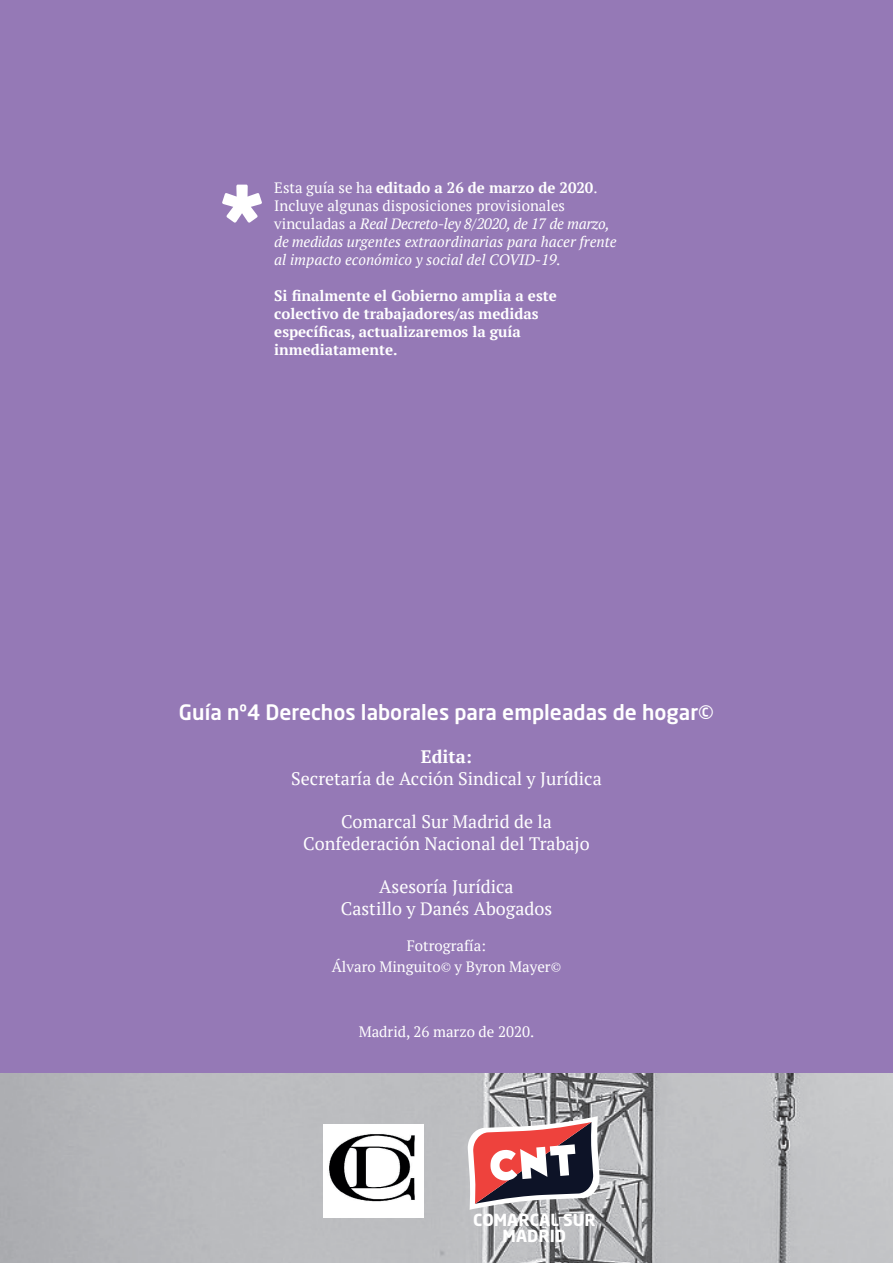
<style>
.page{position:relative;width:893px;height:1263px;background:#fff}
.page>*{position:absolute;margin:0;border:0;box-sizing:border-box;transform-origin:0 0}
.t1{font:900 90px "Neo Sans Pro";color:#fff}
.t2{font:500 21px "Neo Sans Pro";color:#fff}
.t3{font:18px/21.6px "PT Serif";color:#fff;text-align:center}
.t4{font:700 18px "PT Serif";color:#fff}
.t5{font:700 16.5px/16.5px "Neo Sans Std";color:#fff;text-align:center}
.t6{font:italic 15px/18px "PT Serif";color:#fff}
.t7{font:700 15px/18px "PT Serif";color:#fff}
.t8{font:15px/21.6px "PT Serif";color:#fff;text-align:center}
.s1{font-style:normal}
.s2{font-weight:700;font-style:normal}
.s3{font-family:"Minion Pro"}
</style>
<div class="page">
<img style="left:0;top:1072px;width:893px;height:191px">
<img style="left:323px;top:1124px;width:101px;height:93px">
<svg style="left:467px;top:1116px;width:133px;height:94px"></svg>
<div style="left:0;top:0;width:893px;height:1072px;background:#9579b6"></div>
<h1 class="t1" style="left:220px;top:159px;width:45px">*</h1>
<p class="t6" style="left:274px;top:178px;width:344px"><span class="s1">Esta guía se ha</span> <span class="s2">editado a 26 de marzo de 2020</span><span class="s1">.<br>Incluye algunas disposiciones provisionales vinculadas a</span> Real Decreto-ley 8/2020, de 17 de marzo, de medidas urgentes extraordinarias para hacer frente al impacto económico y social del COVID-19.</p>
<p class="t7" style="left:274px;top:286px;width:284px">Si finalmente el Gobierno amplia a este colectivo de trabajadores/as medidas específicas, actualizaremos la guía inmediatamente.</p>
<h2 class="t2" style="left:179px;top:699px;width:536px">Guía nº4 Derechos laborales para empleadas de hogar©</h2>
<p class="t4" style="left:421px;top:745px;width:53px">Edita:</p>
<p class="t3" style="left:291px;top:767px;width:312px">Secretaría de Acción Sindical y Jurídica</p>
<p class="t3" style="left:303px;top:811px;width:288px">Comarcal Sur Madrid de la<br>Confederación Nacional del Trabajo</p>
<p class="t3" style="left:341px;top:875px;width:213px">Asesoría Jurídica<br>Castillo y Danés Abogados</p>
<p class="t8" style="left:332px;top:934px;width:231px">Fotrografía:<br>Álvaro Minguito<span class="s3">©</span> y Byron Mayer<span class="s3">©</span></p>
<p class="t8" style="left:359px;top:1021px;width:177px">Madrid, 26 marzo de 2020.</p>
<p class="t5" style="left:473px;top:1211px;width:124px">COMARCAL SUR<br>MADRID</p>
</div>
